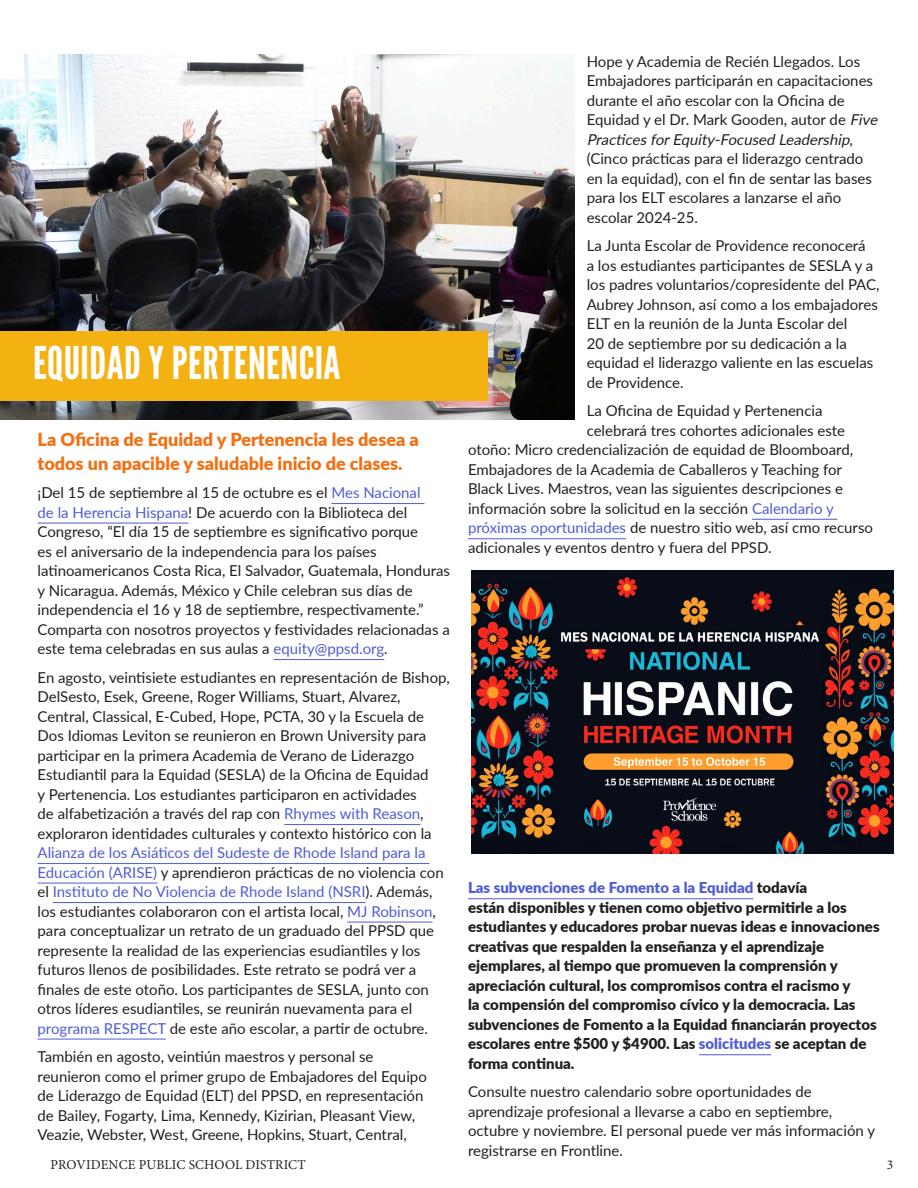
<style>
.page{position:relative;width:918px;height:1188px;background:#fff}
.page>*{position:absolute;margin:0;border:0;box-sizing:border-box;transform-origin:0 0}
.t1{font:45px "League Gothic";letter-spacing:.01em;color:#fff}
.t2{font:900 18px/24px "Lato";color:#f36f12}
.t3{font:15px/19.5px "Lato";color:#231f20}
.t4{font:900 15px/19.5px "Lato";color:#231f20}
.t5{font:13.5px "Minion Pro";letter-spacing:.01em;color:#231f20}
.s1{font-style:italic}
.s2{color:#4f5cd6}
</style>
<div class="page">
<img style="left:0;top:55px;width:575px;height:364px">
<hr style="left:331px;top:503px;width:94px;height:1px;background:#4f5cd6">
<hr style="left:38px;top:523px;width:150px;height:1px;background:#4f5cd6">
<hr style="left:274px;top:659px;width:110px;height:1px;background:#4f5cd6">
<hr style="left:284px;top:824px;width:136px;height:1px;background:#4f5cd6">
<hr style="left:38px;top:863px;width:391px;height:1px;background:#4f5cd6">
<hr style="left:38px;top:883px;width:119px;height:1px;background:#4f5cd6">
<hr style="left:53px;top:902px;width:313px;height:1px;background:#4f5cd6">
<hr style="left:347px;top:922px;width:86px;height:1px;background:#4f5cd6">
<hr style="left:38px;top:1039px;width:128px;height:1px;background:#4f5cd6">
<hr style="left:752px;top:519px;width:85px;height:1px;background:#4f5cd6">
<hr style="left:468px;top:538px;width:158px;height:1px;background:#4f5cd6">
<hr style="left:468px;top:898px;width:285px;height:1px;background:#4f5cd6">
<hr style="left:699px;top:1054px;width:72px;height:1px;background:#4f5cd6">
<div style="left:0;top:331px;width:488px;height:70px;background:#f3b112"></div>
<img style="left:472px;top:571px;width:421px;height:283px">
<p class="t3" style="left:587px;top:51px;width:296px">Hope y Academia de Recién Llegados. Los Embajadores participarán en capacitaciones durante el año escolar con la Oficina de Equidad y el Dr. Mark Gooden, autor de <span class="s1">Five PracticesforEquity-Focused Leadership</span>, (Cinco prácticas para el liderazgo centrado en la equidad), con el fin de sentar las bases para los ELT escolares a lanzarse el año escolar 2024-25.</p>
<p class="t3" style="left:587px;top:235px;width:294px">La Junta Escolar de Providence reconocerá<br>a los estudiantes participantes de SESLA y a los padres voluntarios/copresidente del PAC, Aubrey Johnson, así como a los embajadores ELT en la reunión de la Junta Escolar del<br>20 de septiembre por su dedicación a la equidad el liderazgo valiente en las escuelas de Providence.</p>
<p class="t3" style="left:587px;top:400px;width:237px">La Oficina de Equidad y Pertenencia</p>
<p class="t3" style="left:587px;top:420px;width:260px">celebrará tres cohortes adicionales este</p>
<p class="t3" style="left:468px;top:439px;width:387px">otoño: Micro credencialización de equidad de Bloomboard,</p>
<p class="t3" style="left:468px;top:459px;width:376px">Embajadores de la Academia de Caballeros y Teaching for</p>
<p class="t3" style="left:468px;top:478px;width:377px">Black Lives. Maestros, vean las siguientes descripciones e</p>
<p class="t3" style="left:468px;top:498px;width:367px">información sobre la solicitud en la sección <span class="s2">Calendario y</span></p>
<p class="t3" style="left:468px;top:517px;width:407px"><span class="s2">próximas oportunidades</span> de nuestro sitio web, así cmo recurso</p>
<p class="t3" style="left:468px;top:537px;width:305px">adicionales y eventos dentro y fuera del PPSD.</p>
<p class="t1" style="left:33px;top:336px;width:309px">EQUIDAD Y PERTENENCIA</p>
<p class="t2" style="left:38px;top:426px;width:383px">La Oficina de Equidad y Pertenencia les desea a todos un apacible y saludable inicio de clases.</p>
<p class="t3" style="left:38px;top:482px;width:414px">¡Del 15 de septiembre al 15 de octubre es el <span class="s2">Mes Nacional<br>de la Herencia Hispana</span>! De acuerdo con la Biblioteca del Congreso, “El día 15 de septiembre es significativo porque<br>es el aniversario de la independencia para los países latinoamericanos Costa Rica, El Salvador, Guatemala, Honduras y Nicaragua. Además, México y Chile celebran sus días de independencia el 16 y 18 de septiembre, respectivamente.” Comparta con nosotros proyectos y festividades relacionadas a este tema celebradas en sus aulas a <span class="s2">equity@ppsd.org</span>.</p>
<p class="t3" style="left:38px;top:667px;width:414px">En agosto, veintisiete estudiantes en representación de Bishop, DelSesto, Esek, Greene, Roger Williams, Stuart, Alvarez, Central, Classical, E-Cubed, Hope, PCTA, 30 y la Escuela de Dos Idiomas Leviton se reunieron en Brown University para participar en la primera Academia de Verano de Liderazgo Estudiantil para la Equidad (SESLA) de la Oficina de Equidad<br>y Pertenencia. Los estudiantes participaron en actividades<br>de alfabetización a través del rap con <span class="s2">Rhymes with Reason</span>, exploraron identidades culturales y contexto histórico con la <span class="s2">Alianza de los Asiáticos del Sudeste de Rhode Island para la Educación (ARISE)</span> y aprendieron prácticas de no violencia con el <span class="s2">Instituto de No Violencia de Rhode Island (NSRI</span>). Además, los estudiantes colaboraron con el artista local, <span class="s2">MJ Robinson</span>, para conceptualizar un retrato de un graduado del PPSD que represente la realidad de las experiencias esudiantiles y los futuros llenos de posibilidades. Este retrato se podrá ver a finales de este otoño. Los participantes de SESLA, junto con otros líderes esudiantiles, se reunirán nuevamenta para el <span class="s2">programa RESPECT</span> de este año escolar, a partir de octubre.</p>
<p class="t3" style="left:38px;top:1046px;width:391px">También en agosto, veintiún maestros y personal se reunieron como el primer grupo de Embajadores del Equipo de Liderazgo de Equidad (ELT) del PPSD, en representación de Bailey, Fogarty, Lima, Kennedy, Kizirian, Pleasant View, Veazie, Webster, West, Greene, Hopkins, Stuart, Central,</p>
<p class="t4" style="left:468px;top:877px;width:413px"><span class="s2">Las subvenciones de Fomento a la Equidad</span> todavía<br>están disponibles y tienen como objetivo permitirle a los estudiantes y educadores probar nuevas ideas e innovaciones creativas que respalden la enseñanza y el aprendizaje ejemplares, al tiempo que promueven la comprensión y apreciación cultural, los compromisos contra el racismo y<br>la compensión del compromiso cívico y la democracia. Las subvenciones de Fomento a la Equidad financiarán proyectos escolares entre $500 y $4900. Las <span class="s2">solicitudes</span> se aceptan de forma continua.</p>
<p class="t3" style="left:468px;top:1081px;width:409px">Consulte nuestro calendario sobre oportunidades de aprendizaje profesional a llevarse a cabo en septiembre, octubre y noviembre. El personal puede ver más información y registrarse en Frontline.</p>
<p class="t5" style="left:50px;top:1155px;width:257px">PROVIDENCE PUBLIC SCHOOL DISTRICT</p>
<p class="t5" style="left:887px;top:1155px;width:8px">3</p>
</div>
